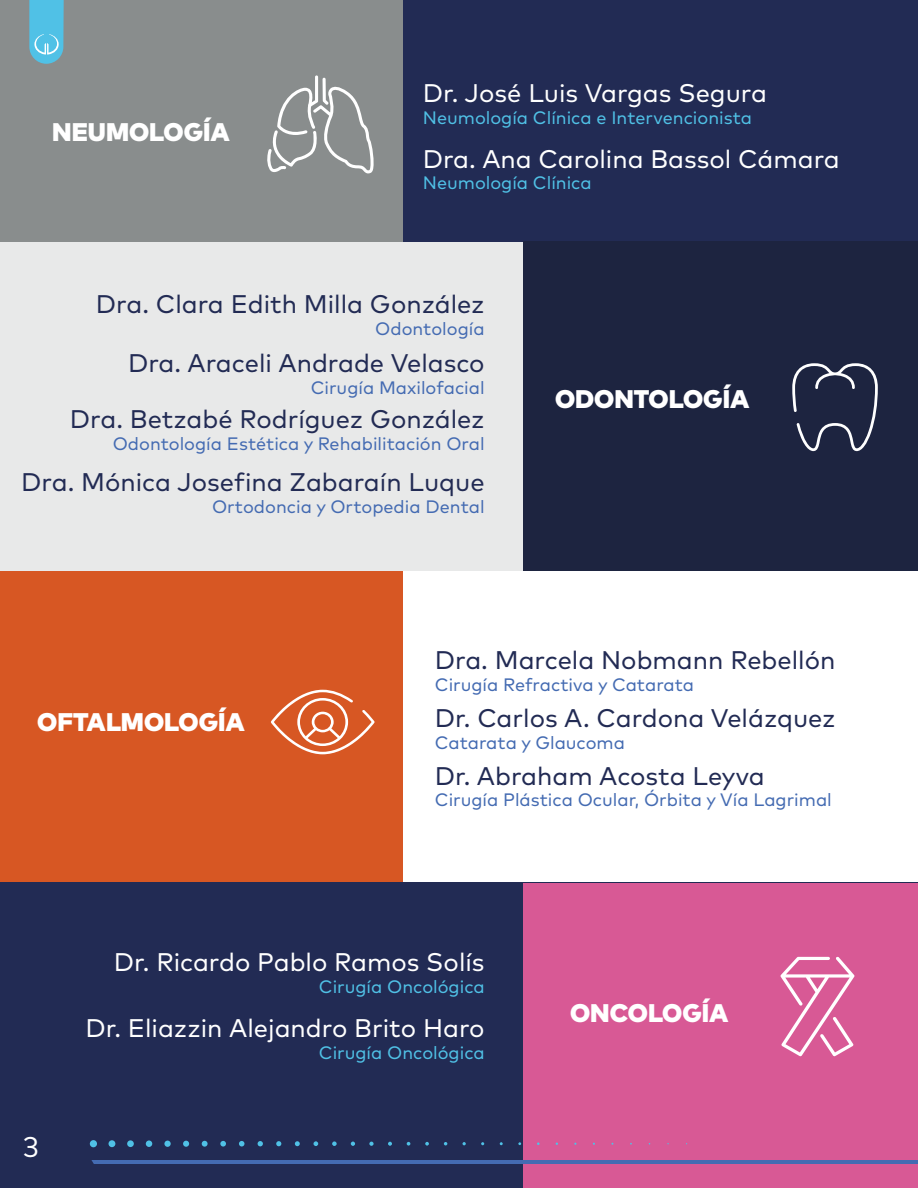
<style>
.page{position:relative;width:918px;height:1188px;background:#fff}
.page>*{position:absolute;margin:0;border:0;box-sizing:border-box;transform-origin:0 0}
.t1{font:28.5px "Mark Pro";color:#fff}
.t2{font:25.5px "Mark Pro";color:#222b54}
.t3{font:25.5px "Mark Pro";color:#fff}
.t4{font:900 25.5px "Mark Pro";color:#fff}
.t5{font:18px "Mark Pro";color:#446bb2}
.t6{font:18px "Mark Pro";color:#50c1e6}
</style>
<div class="page">
<div style="left:0;top:571px;width:402px;height:311px;background:#d75723"></div>
<div style="left:0;top:241px;width:918px;height:330px;background:#e8e9e9"></div>
<div style="left:0;top:882px;width:918px;height:306px;background:#222b54"></div>
<div style="left:0;top:0;width:918px;height:241px;background:#222b54"></div>
<div style="left:0;top:0;width:402px;height:241px;background:#898d8d"></div>
<div style="left:523px;top:241px;width:395px;height:330px;background:#1d2440"></div>
<div style="left:523px;top:883px;width:395px;height:305px;background:#d85995"></div>
<hr style="left:1px;top:1160px;width:917px;height:4px;background:#446bb2">
<div style="left:109px;top:1140px;width:6px;height:7px;background:#50c1e6;border-radius:50%"></div>
<div style="left:127px;top:1140px;width:7px;height:7px;background:#50c1e6;border-radius:50%"></div>
<div style="left:146px;top:1140px;width:6px;height:7px;background:#50c1e6;border-radius:50%"></div>
<div style="left:164px;top:1141px;width:7px;height:6px;background:#50c1e6;border-radius:50%"></div>
<svg style="left:183px;top:1141px;width:6px;height:6px"></svg>
<svg style="left:202px;top:1141px;width:6px;height:6px"></svg>
<svg style="left:220px;top:1141px;width:6px;height:6px"></svg>
<svg style="left:239px;top:1141px;width:5px;height:5px"></svg>
<svg style="left:258px;top:1141px;width:5px;height:5px"></svg>
<svg style="left:276px;top:1141px;width:5px;height:5px"></svg>
<svg style="left:295px;top:1141px;width:5px;height:5px"></svg>
<svg style="left:314px;top:1141px;width:4px;height:5px"></svg>
<svg style="left:332px;top:1141px;width:5px;height:5px"></svg>
<svg style="left:351px;top:1142px;width:4px;height:4px"></svg>
<svg style="left:369px;top:1142px;width:5px;height:4px"></svg>
<svg style="left:388px;top:1142px;width:4px;height:4px"></svg>
<svg style="left:407px;top:1142px;width:3px;height:4px"></svg>
<svg style="left:425px;top:1142px;width:4px;height:4px"></svg>
<svg style="left:1px;top:1140px;width:96px;height:24px"></svg>
<svg style="left:29px;top:0;width:35px;height:64px;background:#5dbfdf"></svg>
<svg style="left:267px;top:75px;width:107px;height:98px"></svg>
<svg style="left:792px;top:363px;width:86px;height:88px"></svg>
<svg style="left:271px;top:690px;width:104px;height:64px"></svg>
<svg style="left:781px;top:957px;width:74px;height:99px"></svg>
<p class="t4" style="left:52px;top:112px;width:179px">NEUMOLOGÍA</p>
<p class="t3" style="left:423px;top:74px;width:346px">Dr. José Luis Vargas Segura</p>
<p class="t6" style="left:423px;top:104px;width:331px">Neumología Clínica e Intervencionista</p>
<p class="t3" style="left:423px;top:140px;width:419px">Dra. Ana Carolina Bassol Cámara</p>
<p class="t6" style="left:423px;top:169px;width:170px">Neumología Clínica</p>
<p class="t2" style="left:96px;top:285px;width:390px">Dra. Clara Edith Milla González</p>
<p class="t5" style="left:375px;top:315px;width:111px">Odontología</p>
<p class="t2" style="left:128px;top:344px;width:358px">Dra. Araceli Andrade Velasco</p>
<p class="t5" style="left:311px;top:374px;width:175px">Cirugía Maxilofacial</p>
<p class="t2" style="left:70px;top:400px;width:416px">Dra. Betzabé Rodríguez González</p>
<p class="t5" style="left:113px;top:430px;width:373px">Odontología Estética y Rehabilitación Oral</p>
<p class="t2" style="left:21px;top:463px;width:465px">Dra. Mónica Josefina Zabaraín Luque</p>
<p class="t5" style="left:212px;top:493px;width:274px">Ortodoncia y Ortopedia Dental</p>
<p class="t4" style="left:555px;top:379px;width:196px">ODONTOLOGÍA</p>
<p class="t4" style="left:37px;top:703px;width:209px">OFTALMOLOGÍA</p>
<p class="t2" style="left:435px;top:641px;width:402px">Dra. Marcela Nobmann Rebellón</p>
<p class="t5" style="left:435px;top:671px;width:261px">Cirugía Refractiva y Catarata</p>
<p class="t2" style="left:435px;top:699px;width:402px">Dr. Carlos A. Cardona Velázquez</p>
<p class="t5" style="left:435px;top:729px;width:192px">Catarata y Glaucoma</p>
<p class="t2" style="left:435px;top:757px;width:331px">Dr. Abraham Acosta Leyva</p>
<p class="t5" style="left:435px;top:787px;width:398px">Cirugía Plástica Ocular, Órbita y Vía Lagrimal</p>
<p class="t1" style="left:23px;top:1126px;width:17px">3</p>
<p class="t3" style="left:114px;top:943px;width:372px">Dr. Ricardo Pablo Ramos Solís</p>
<p class="t6" style="left:319px;top:973px;width:167px">Cirugía Oncológica</p>
<p class="t3" style="left:85px;top:1009px;width:401px">Dr. Eliazzin Alejandro Brito Haro</p>
<p class="t6" style="left:319px;top:1039px;width:167px">Cirugía Oncológica</p>
<p class="t4" style="left:570px;top:993px;width:160px">ONCOLOGÍA</p>
</div>
